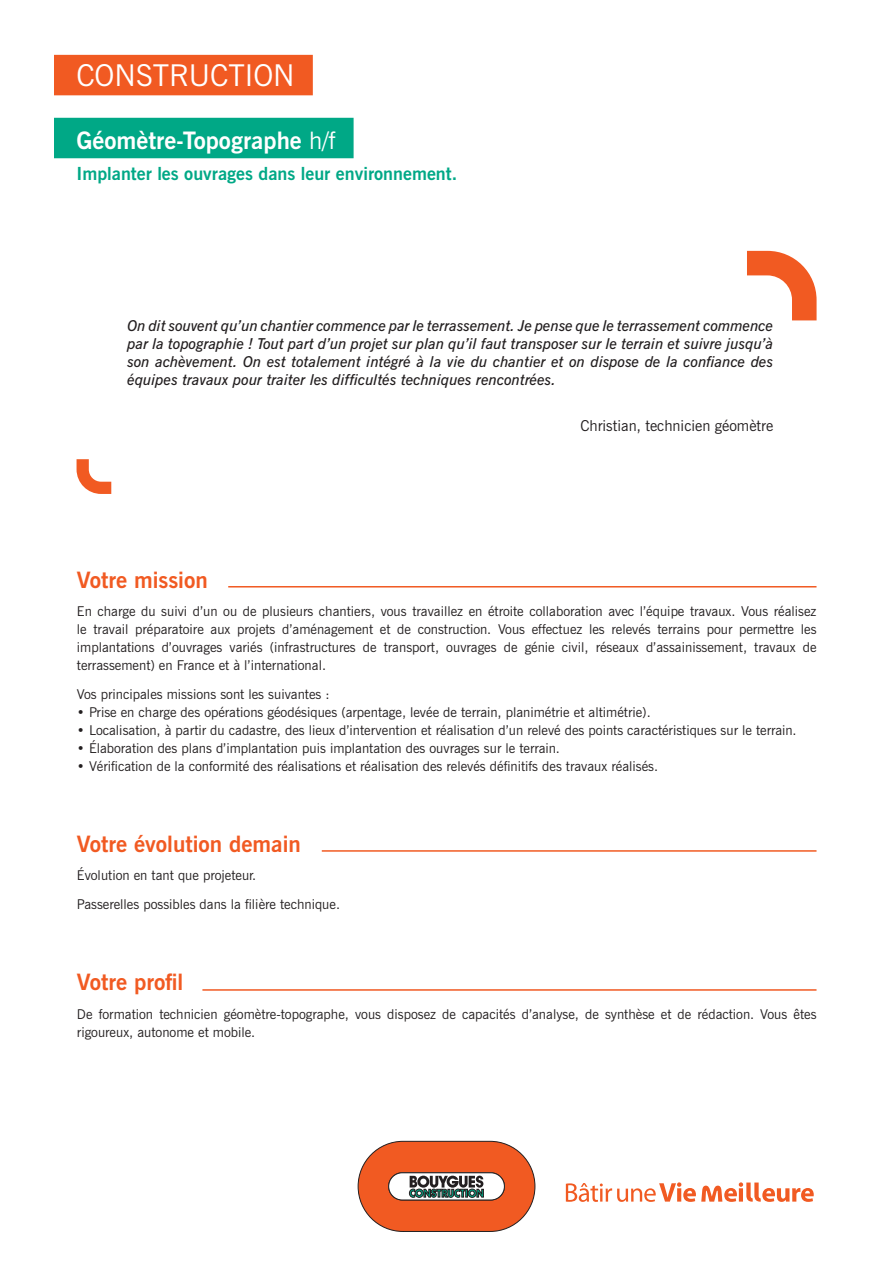
<style>
.page{position:relative;width:893px;height:1263px;background:#fff}
.page>*{position:absolute;margin:0;border:0;box-sizing:border-box;transform-origin:0 0}
.t1{font:30px "News Gothic BT";color:#fff}
.t2{font:700 24px "News Gothic BT";color:#fff}
.t3{font:700 22.5px "News Gothic BT";color:#f15a22}
.t4{font:700 18px "News Gothic BT";color:#00a886}
.t5{font:italic 600 15px/18px "News Gothic BT";color:#231f20;text-align:justify}
.t6{font:15px "News Gothic BT";color:#231f20}
.t7{font:13.5px/18px "News Gothic BT";color:#231f20}
.s1{font-weight:400}
</style>
<div class="page">
<svg style="left:358px;top:1141px;width:177px;height:90px"></svg>
<svg style="left:566px;top:1182px;width:248px;height:20px"></svg>
<div style="left:54px;top:55px;width:259px;height:40px;background:#f15a22"></div>
<svg style="left:747px;top:251px;width:69px;height:69px"></svg>
<svg style="left:77px;top:459px;width:34px;height:35px"></svg>
<div style="left:54px;top:118px;width:300px;height:40px;background:#00a886"></div>
<hr style="left:228px;top:586px;width:588px;height:2px;background:#f15a22">
<hr style="left:322px;top:850px;width:494px;height:2px;background:#f15a22">
<hr style="left:202px;top:989px;width:614px;height:2px;background:#f15a22">
<h1 class="t1" style="left:76px;top:64px;width:220px">CONSTRUCTION</h1>
<h2 class="t2" style="left:76px;top:131px;width:260px">Géomètre-Topographe <span class="s1">h/f</span></h2>
<h3 class="t4" style="left:77px;top:167px;width:382px">Implanter les ouvrages dans leur environnement.</h3>
<p class="t5" style="left:128px;top:318px;width:647px">On dit souvent qu’un chantier commence par le terrassement. Je pense que le terrassement commence par la topographie ! Tout part d’un projet sur plan qu’il faut transposer sur le terrain et suivre jusqu’à son achèvement. On est totalement intégré à la vie du chantier et on dispose de la confiance des équipes travaux pour traiter les difficultés techniques rencontrées.</p>
<p class="t6" style="left:580px;top:420px;width:194px">Christian, technicien géomètre</p>
<h3 class="t3" style="left:77px;top:571px;width:132px">Votre mission</h3>
<p class="t7" style="left:77px;top:604px;width:741px;text-align:justify">En charge du suivi d’un ou de plusieurs chantiers, vous travaillez en étroite collaboration avec l’équipe travaux. Vous réalisez le travail préparatoire aux projets d’aménagement et de construction. Vous effectuez les relevés terrains pour permettre les implantations d’ouvrages variés (infrastructures de transport, ouvrages de génie civil, réseaux d’assainissement, travaux de terrassement) en France et à l’international.</p>
<p class="t7" style="left:77px;top:687px;width:254px">Vos principales missions sont les suivantes :</p>
<p class="t7" style="left:77px;top:705px;width:575px">• Prise en charge des opérations géodésiques (arpentage, levée de terrain, planimétrie et altimétrie).</p>
<p class="t7" style="left:77px;top:723px;width:721px">• Localisation, à partir du cadastre, des lieux d’intervention et réalisation d’un relevé des points caractéristiques sur le terrain.</p>
<p class="t7" style="left:77px;top:741px;width:484px">• Élaboration des plans d’implantation puis implantation des ouvrages sur le terrain.</p>
<p class="t7" style="left:77px;top:759px;width:583px">• Vérification de la conformité des réalisations et réalisation des relevés définitifs des travaux réalisés.</p>
<h3 class="t3" style="left:77px;top:836px;width:225px">Votre évolution demain</h3>
<p class="t7" style="left:77px;top:863px;width:265px;line-height:28.7px">Évolution en tant que projeteur.<br>Passerelles possibles dans la filière technique.</p>
<h3 class="t3" style="left:77px;top:974px;width:108px">Votre profil</h3>
<p class="t7" style="left:77px;top:1006px;width:741px">De formation technicien géomètre-topographe, vous disposez de capacités d’analyse, de synthèse et de rédaction. Vous êtes rigoureux, autonome et mobile.</p>
</div>
